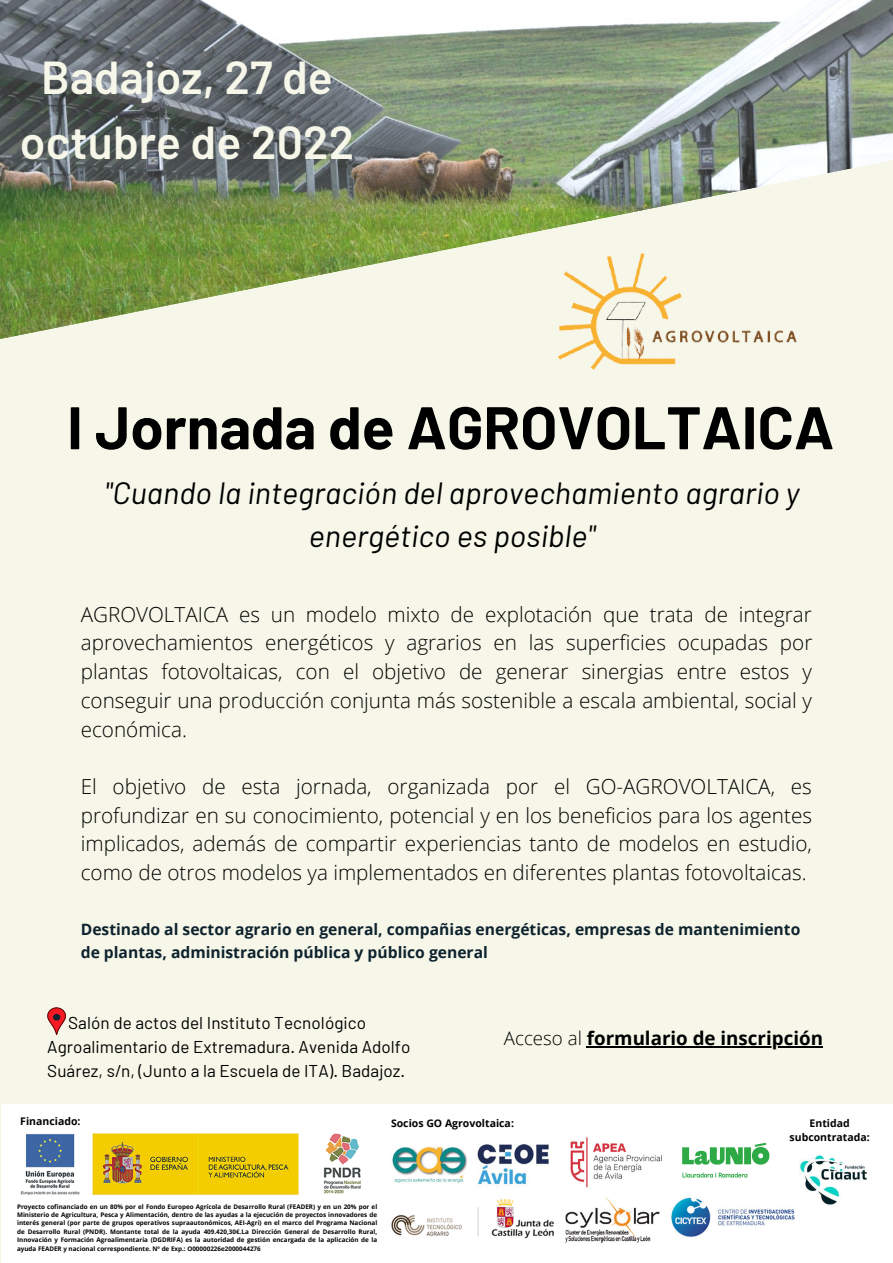
<style>
.page{position:relative;width:893px;height:1263px;background:#f6f6e9}
.page>*{position:absolute;margin:0;border:0;box-sizing:border-box;transform-origin:0 0}
.t1{font:700 60px "Barlow";color:#000}
.t2{font:600 46.12px/64.3px "Barlow";letter-spacing:.005em;color:#f6f6e9;text-align:center}
.t3{font:italic 30.75px/42.8px "Barlow";letter-spacing:.005em;color:#000;text-align:center}
.t4{font:300 20.7px/28.7px "Open Sans";color:#000;text-align:justify}
.t5{font:700 18.75px "Open Sans";color:#000}
.t6{font:17.1px/23.6px "Barlow";letter-spacing:.005em;color:#000}
.t7{font:700 15.67px/23.1px "Open Sans";color:#0e232e}
.t8{font:700 10.5px/14px "Open Sans";color:#000;text-align:center}
.t9{font:700 6.3px/8.4px "Open Sans";color:#000;text-align:justify}
.s1{font-weight:300}
</style>
<div class="page">
<img style="left:0;top:0;width:893px;height:148px">
<img style="left:0;top:148px;width:893px;height:191px">
<img style="left:536px;top:246px;width:276px;height:124px">
<svg style="left:47px;top:1007px;width:19px;height:28px"></svg>
<div style="left:53px;top:1014px;width:7px;height:6px;background:#0e232e;border-radius:50%"></div>
<div style="left:1px;top:1104px;width:892px;height:159px;background:#fff"></div>
<img style="left:391px;top:1198px;width:163px;height:41px">
<img style="left:392px;top:1147px;width:75px;height:36px">
<img style="left:565px;top:1197px;width:95px;height:46px">
<img style="left:477px;top:1144px;width:72px;height:42px">
<img style="left:799px;top:1154px;width:68px;height:51px">
<img style="left:671px;top:1197px;width:123px;height:40px">
<img style="left:570px;top:1137px;width:92px;height:51px">
<img style="left:20px;top:1133px;width:341px;height:63px">
<img style="left:682px;top:1142px;width:88px;height:36px">
<hr style="left:587px;top:1046px;width:236px;height:2px;background:#000">
<h2 class="t2" style="left:20px;top:44px;width:336px">Badajoz, 27 de octubre de 2022</h2>
<h1 class="t1" style="left:67px;top:389px;width:768px">I Jornada de AGROVOLTAICA</h1>
<h3 class="t3" style="left:105px;top:470px;width:696px">"Cuando la integración del aprovechamiento agrario y energético es posible"</h3>
<p class="t4" style="left:81px;top:599px;width:733px">AGROVOLTAICA es un modelo mixto de explotación que trata de integrar aprovechamientos energéticos y agrarios en las superficies ocupadas por plantas fotovoltaicas, con el objetivo de generar sinergias entre estos y conseguir una producción conjunta más sostenible a escala ambiental, social y económica.</p>
<p class="t4" style="left:81px;top:771px;width:732px">El objetivo de esta jornada, organizada por el GO-AGROVOLTAICA, es profundizar en su conocimiento, potencial y en los beneficios para los agentes implicados, además de compartir experiencias tanto de modelos en estudio, como de otros modelos ya implementados en diferentes plantas fotovoltaicas.</p>
<h3 class="t7" style="left:81px;top:917px;width:721px">Destinado al sector agrario en general, compañias energéticas, empresas de mantenimiento de plantas, administración pública y público general</h3>
<h3 class="t6" style="left:47px;top:1011px;width:365px;text-indent:21px">Salón de actos del Instituto Tecnológico<br>Agroalimentario de Extremadura. Avenida Adolfo<br>Suárez, s/n, (Junto a la Escuela de ITA). Badajoz.</h3>
<h3 class="t5" style="left:504px;top:1025px;width:321px"><span class="s1">Acceso al</span> formulario de inscripción</h3>
<h3 class="t8" style="left:20px;top:1114px;width:62px">Financiado:</h3>
<h3 class="t8" style="left:391px;top:1116px;width:124px">Socios GO Agrovoltaica:</h3>
<p class="t9" style="left:17px;top:1202px;width:362px">Proyecto cofinanciado en un 80% por el Fondo Europeo Agrícola de Desarrollo Rural (FEADER) y en un 20% por el Ministerio de Agricultura, Pesca y Alimentación, dentro de las ayudas a la ejecución de proyectos innovadores de interés general (por parte de grupos operativos supraautonómicos, AEI-Agri) en el marco del Programa Nacional de Desarrollo Rural (PNDR). Montante total de la ayuda 409.420,30€.La Dirección General de Desarrollo Rural, Innovación y Formación Agroalimentaria (DGDRIFA) es la autoridad de gestión encargada de la aplicación de la ayuda FEADER y nacional correspondiente. Nº de Exp.: O00000226e2000044276</p>
<h3 class="t8" style="left:789px;top:1116px;width:82px">Entidad subcontratada:</h3>
</div>
